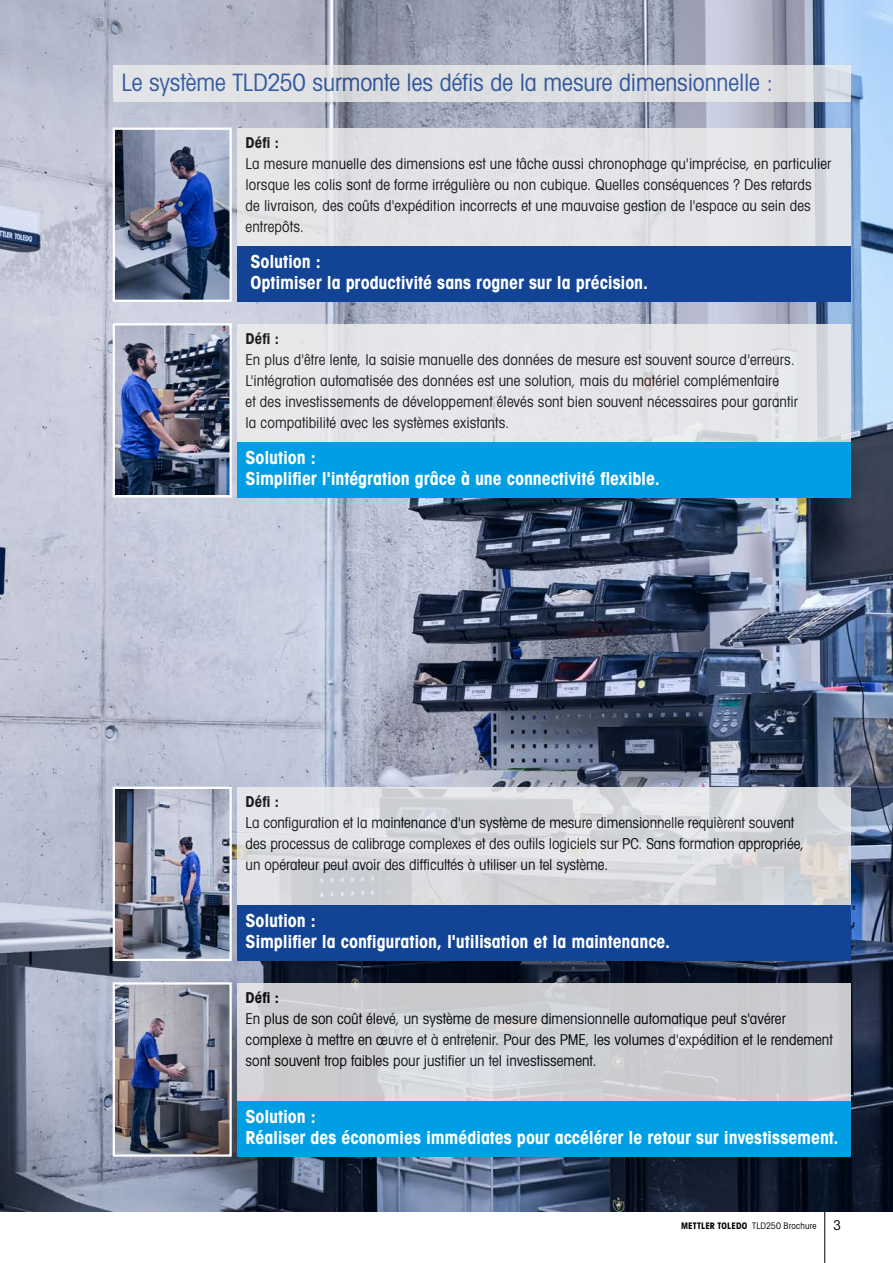
<style>
.page{position:relative;width:893px;height:1263px;background:#fff}
.page>*{position:absolute;margin:0;border:0;box-sizing:border-box;transform-origin:0 0}
.t1{font:24px "Avant Gardefor MT Bk";letter-spacing:-.005em;color:#134395}
.t2{font:18px/21px "Avant Gardefor MT Bd";letter-spacing:-.005em;color:#fff}
.t3{font:15px/21px "Avant Gardefor MT Bk";letter-spacing:.005em;color:#000}
.t4{font:15px "Avant Gardefor MT Bd";letter-spacing:.005em;color:#000}
.t5{font:13.5px "Avant Gardefor MT Bk";color:#000}
.t6{font:9px "Avant Gardefor MT Bk";letter-spacing:.02em;color:#000}
.s1{font-family:"Avant Gardefor MT Bd"}
</style>
<div class="page">
<hr style="left:824px;top:1212px;width:1px;height:51px;background:#000">
<img style="left:0;top:0;width:893px;height:1211px">
<svg style="left:237px;top:983px;width:614px;height:118px;background:#cecfd2"></svg>
<div style="left:237px;top:1101px;width:614px;height:56px;background:#009fe3"></div>
<img style="left:116px;top:985px;width:113px;height:169px">
<div style="left:113px;top:982px;width:119px;height:175px;border:2px solid #fff"></div>
<svg style="left:237px;top:788px;width:614px;height:118px;background:#d7d9dd"></svg>
<div style="left:237px;top:906px;width:614px;height:55px;background:#134395"></div>
<img style="left:116px;top:790px;width:113px;height:168px">
<div style="left:113px;top:787px;width:119px;height:174px;border:2px solid #fff"></div>
<div style="left:237px;top:129px;width:613px;height:119px;background:#e3e4e7"></div>
<div style="left:237px;top:247px;width:614px;height:55px;background:#134395"></div>
<img style="left:116px;top:131px;width:113px;height:168px">
<div style="left:113px;top:128px;width:119px;height:174px;border:2px solid #fff"></div>
<div style="left:237px;top:324px;width:614px;height:119px;background:#e5e6e9"></div>
<div style="left:237px;top:442px;width:613px;height:55px;background:#009fe3"></div>
<img style="left:116px;top:326px;width:113px;height:168px">
<div style="left:113px;top:323px;width:119px;height:174px;border:2px solid #fff"></div>
<div style="left:113px;top:65px;width:738px;height:37px;background:#dfe0e4"></div>
<h1 class="t1" style="left:121px;top:67px;width:653px">Le système TLD250 surmonte les défis de la mesure dimensionnelle :</h1>
<p class="t4" style="left:246px;top:133px;width:35px">Défi :</p>
<p class="t3" style="left:246px;top:153px;width:587px">La mesure manuelle des dimensions est une tâche aussi chronophage qu'imprécise, en particulier lorsque les colis sont de forme irrégulière ou non cubique. Quelles conséquences ? Des retards<br>de livraison, des coûts d'expédition incorrects et une mauvaise gestion de l'espace au sein des entrepôts.</p>
<p class="t2" style="left:251px;top:251px;width:399px">Solution :<br>Optimiser la productivité sans rogner sur la précision.</p>
<p class="t4" style="left:246px;top:329px;width:35px">Défi :</p>
<p class="t3" style="left:246px;top:348px;width:554px">En plus d'être lente, la saisie manuelle des données de mesure est souvent source d'erreurs.<br>L'intégration automatisée des données est une solution, mais du matériel complémentaire<br>et des investissements de développement élevés sont bien souvent nécessaires pour garantir la compatibilité avec les systèmes existants.</p>
<p class="t2" style="left:246px;top:446px;width:416px">Solution :<br>Simplifier l'intégration grâce à une connectivité flexible.</p>
<p class="t4" style="left:246px;top:792px;width:35px">Défi :</p>
<p class="t3" style="left:246px;top:812px;width:560px">La configuration et la maintenance d'un système de mesure dimensionnelle requièrent souvent des processus de calibrage complexes et des outils logiciels sur PC. Sans formation appropriée, un opérateur peut avoir des difficultés à utiliser un tel système.</p>
<p class="t2" style="left:246px;top:910px;width:426px">Solution :<br>Simplifier la configuration, l'utilisation et la maintenance.</p>
<p class="t4" style="left:246px;top:988px;width:35px">Défi :</p>
<p class="t3" style="left:246px;top:1007px;width:589px">En plus de son coût élevé, un système de mesure dimensionnelle automatique peut s'avérer complexe à mettre en œuvre et à entretenir. Pour des PME, les volumes d'expédition et le rendement sont souvent trop faibles pour justifier un tel investissement.</p>
<p class="t2" style="left:246px;top:1105px;width:594px">Solution :<br>Réaliser des économies immédiates pour accélérer le retour sur investissement.</p>
<p class="t6" style="left:681px;top:1220px;width:137px"><span class="s1">METTLER TOLEDO</span> TLD250 Brochure</p>
<p class="t5" style="left:833px;top:1217px;width:9px">3</p>
</div>
